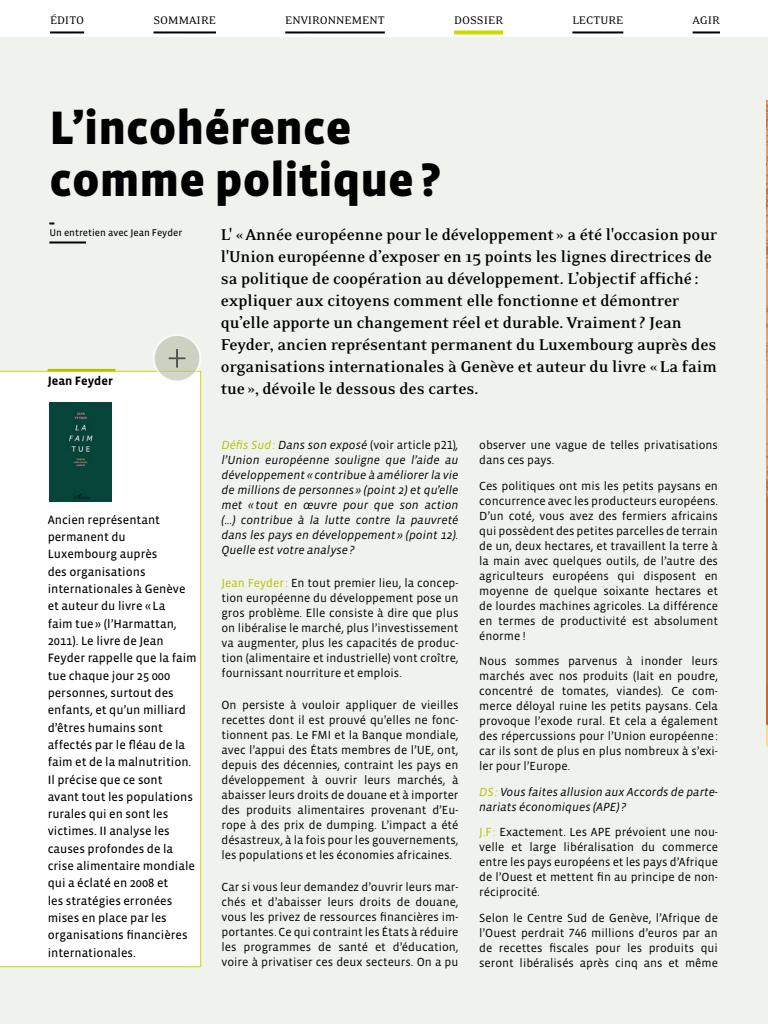
<style>
.page{position:relative;width:768px;height:1024px;background:#f0f2ed}
.page>*{position:absolute;margin:0;border:0;box-sizing:border-box;transform-origin:0 0}
.t1{font:900 48px/52px "Vista Sans";color:#000}
.t2{font:700 18px/22px "Eidetic Neo";color:#000}
.t3{font:12.6px "Eidetic Neo";color:#000}
.t4{font:12.4px/17.3px "Vista Sans Reg";color:#000}
.t5{font:700 12.4px "Vista Sans";color:#000}
.t6{font:12px/15px "Vista Sans";color:#000;text-align:justify}
.t7{font:italic 12px/15px "Vista Sans";color:#000;text-align:justify}
.t8{font:10px "Vista Sans Reg";color:#000}
.s1{color:#b0c300}
.s2{font-style:normal}
.s3{font-family:"Vista Sans Alt";font-style:normal}
.s4{font-family:"Vista Sans Alt"}
</style>
<div class="page">
<div style="left:0;top:371px;width:201px;height:596px;background:#fff"></div>
<hr style="left:0;top:371px;width:201px;height:1px;background:#c9db00">
<hr style="left:200px;top:372px;width:1px;height:594px;background:#c9db00">
<hr style="left:0;top:966px;width:201px;height:1px;background:#c9db00">
<hr style="left:48px;top:369px;width:67px;height:2px;background:#b0c300">
<hr style="left:49px;top:241px;width:37px;height:2px;background:#000">
<img style="left:49px;top:402px;width:63px;height:100px">
<img style="left:767px;top:100px;width:1px;height:647px">
<div style="left:0;top:0;width:768px;height:37px;background:#fff"></div>
<hr style="left:50px;top:31px;width:34px;height:2px;background:#000">
<hr style="left:153px;top:31px;width:63px;height:2px;background:#000">
<hr style="left:285px;top:31px;width:100px;height:2px;background:#000">
<svg style="left:454px;top:30px;width:49px;height:4px"></svg>
<hr style="left:572px;top:31px;width:51px;height:2px;background:#000">
<hr style="left:693px;top:31px;width:27px;height:2px;background:#000">
<svg style="left:154px;top:335px;width:46px;height:47px"></svg>
<div style="left:153px;top:334px;width:48px;height:49px;border:2px solid #fff;border-radius:50%"></div>
<svg style="left:169px;top:349px;width:16px;height:19px"></svg>
<p class="t3" style="left:50px;top:14px;width:36px">ÉDITO</p>
<p class="t3" style="left:153px;top:14px;width:64px">SOMMAIRE</p>
<p class="t3" style="left:285px;top:14px;width:101px">ENVIRONNEMENT</p>
<p class="t3" style="left:454px;top:14px;width:51px">DOSSIER</p>
<p class="t3" style="left:572px;top:14px;width:52px">LECTURE</p>
<p class="t3" style="left:693px;top:14px;width:29px">AGIR</p>
<h1 class="t1" style="left:49px;top:102px;width:393px">L’incohérence comme politique?</h1>
<p class="t2" style="left:221px;top:224px;width:498px">L' «Année européenne pour le développement » a été l'occasion pour l'Union européenne d’exposer en 15 points les lignes directrices de sa politique de coopération au développement. L’objectif affiché : expliquer aux citoyens comment elle fonctionne et démontrer qu’elle apporte un changement réel et durable. Vraiment? Jean Feyder, ancien représentant permanent du Luxembourg auprès des organisations internationales à Genève et auteur du livre «La faim tue », dévoile le dessous des cartes.</p>
<p class="t8" style="left:49px;top:227px;width:134px">Un entretien avec Jean Feyder</p>
<p class="t5" style="left:48px;top:375px;width:67px">Jean Feyder</p>
<p class="t4" style="left:48px;top:511px;width:151px">Ancien représentant permanent du<br>Luxembourg auprès<br>des organisations internationales à Genève et auteur du livre «La<br>faim tue» (l’Harmattan,<br>2011). Le livre de Jean<br>Feyder rappelle que la faim tue chaque jour 25 000 personnes, surtout des enfants, et qu’un milliard d’êtres humains sont affectés par le fléau de la faim et de la malnutrition.<br>Il précise que ce sont avant tout les populations rurales qui en sont les victimes. II analyse les causes profondes de la crise alimentaire mondiale qui a éclaté en 2008 et<br>les stratégies erronées mises en place par les organisations financières internationales.</p>
<p class="t7" style="left:221px;top:438px;width:239px"><span class="s1">Défis Sud:</span> Dans son exposé <span class="s2">(voir article p</span><span class="s3">21</span><span class="s2">)</span>, l’Union européenne souligne que l’aide au développement « contribue à améliorer la vie de millions de personnes » (point 2) et qu’elle met « tout en œuvre pour que son action (...) contribue à la lutte contre la pauvreté dans les pays en développement » (point 12).<br>Quelle est votre analyse?</p>
<p class="t6" style="left:221px;top:575px;width:239px"><span class="s1">Jean Feyder:</span> En tout premier lieu, la concep&shy;tion européenne du développement pose un gros problème. Elle consiste à dire que plus on libéralise le marché, plus l’investissement va augmenter, plus les capacités de produc&shy;tion (alimentaire et industrielle) vont croître, fournissant nourriture et emplois.</p>
<p class="t6" style="left:221px;top:698px;width:239px">On persiste à vouloir appliquer de vieilles recettes dont il est prouvé qu’elles ne fonc&shy;tionnent pas. Le FMI et la Banque mondiale, avec l’appui des États membres de l’UE, ont, depuis des décennies, contraint les pays en développement à ouvrir leurs marchés, à abaisser leurs droits de douane et à importer des produits alimentaires provenant d’Eu&shy;rope à des prix de dumping. L’impact a été désastreux, à la fois pour les gouvernements, les populations et les économies africaines.</p>
<p class="t6" style="left:221px;top:880px;width:239px">Car si vous leur demandez d’ouvrir leurs mar&shy;chés et d’abaisser leurs droits de douane, vous les privez de ressources financières im&shy;portantes. Ce qui contraint les États à réduire les programmes de santé et d’éducation, voire à privatiser ces deux secteurs. On a pu</p>
<p class="t6" style="left:479px;top:438px;width:240px">observer une vague de telles privatisations dans ces pays.</p>
<p class="t6" style="left:479px;top:479px;width:240px">Ces politiques ont mis les petits paysans en concurrence avec les producteurs européens.<br>D’un coté, vous avez des fermiers africains qui possèdent des petites parcelles de terrain de un, deux hectares, et travaillent la terre à la main avec quelques outils, de l’autre des agriculteurs européens qui disposent en moyenne de quelque soixante hectares et de lourdes machines agricoles. La différence en termes de productivité est absolument énorme !</p>
<p class="t6" style="left:479px;top:654px;width:240px">Nous sommes parvenus à inonder leurs marchés avec nos produits (lait en poudre, concentré de tomates, viandes). Ce com&shy;merce déloyal ruine les petits paysans. Cela provoque l’exode rural. Et cela a également des répercussions pour l’Union européenne: car ils sont de plus en plus nombreux à s’exi&shy;ler pour l’Europe.</p>
<p class="t7" style="left:479px;top:785px;width:240px"><span class="s1">DS:</span> Vous faites allusion aux Accords de parte&shy;nariats économiques (APE) ?</p>
<p class="t6" style="left:479px;top:825px;width:240px"><span class="s1">J.F:</span> Exactement. Les APE prévoient une nou&shy;velle et large libéralisation du commerce entre les pays européens et les pays d’Afrique de l’Ouest et mettent fin au principe de non&shy;réciprocité.</p>
<p class="t6" style="left:479px;top:911px;width:240px">Selon le Centre Sud de Genève, l’Afrique de l’Ouest perdrait <span class="s4">746</span> millions d’euros par an de recettes fiscales pour les produits qui seront libéralisés après cinq ans et même</p>
</div>
